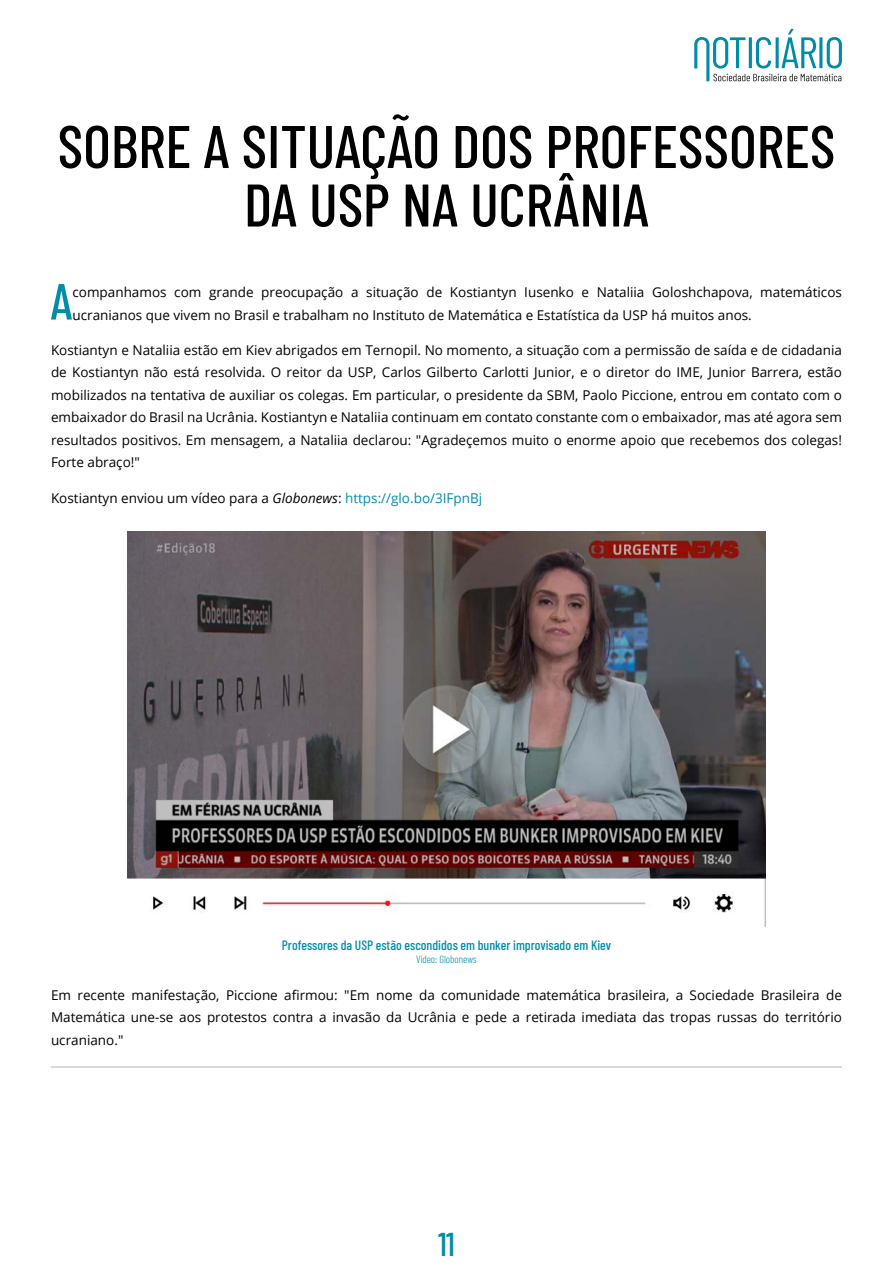
<style>
.page{position:relative;width:893px;height:1263px;background:#fff}
.page>*{position:absolute;margin:0;border:0;box-sizing:border-box;transform-origin:0 0}
.t1{font:500 60px/58.5px "Barlow Condensed";color:#000;text-align:center}
.t2{font:500 50.7px "Barlow Condensed";color:#008da8}
.t3{font:500 33px "Barlow Condensed";color:#008da8}
.t4{font:13.5px/22.5px "Open Sans";color:#000;text-align:justify}
.t5{font:500 13.5px "Barlow Condensed";color:#008da8}
.t6{font:300 10.5px "Barlow Condensed";color:#008da8}
.s1{font-style:italic}
.s2{color:#008da8}
</style>
<div class="page">
<hr style="left:51px;top:1067px;width:791px;height:1px;background:#b1b4b6">
<img style="left:128px;top:531px;width:637px;height:396px">
<svg style="left:694px;top:29px;width:148px;height:52px"></svg>
<h1 class="t1" style="left:58px;top:113px;width:779px">SOBRE A SITUAÇÃO DOS PROFESSORES<br>DA USP NA UCRÂNIA</h1>
<h2 class="t2" style="left:50px;top:265px;width:24px">A</h2>
<p class="t4" style="left:72px;top:281px;width:771px">companhamos com grande preocupação a situação de Kostiantyn Iusenko e Nataliia Goloshchapova, matemáticos ucranianos que vivem no Brasil e trabalham no Instituto de Matemática e Estatística da USP há muitos anos.</p>
<p class="t4" style="left:51px;top:338px;width:792px">Kostiantyn e Nataliia estão em Kiev abrigados em Ternopil. No momento, a situação com a permissão de saída e de cidadania de Kostiantyn não está resolvida. O reitor da USP, Carlos Gilberto Carlotti Junior, e o diretor do IME, Junior Barrera, estão mobilizados na tentativa de auxiliar os colegas. Em particular, o presidente da SBM, Paolo Piccione, entrou em contato com o embaixador do Brasil na Ucrânia. Kostiantyn e Nataliia continuam em contato constante com o embaixador, mas até agora sem resultados positivos. Em mensagem, a Nataliia declarou: "Agradeçemos muito o enorme apoio que recebemos dos colegas!<br>Forte abraço!"</p>
<p class="t4" style="left:51px;top:486px;width:433px">Kostiantyn enviou um vídeo para a <span class="s1">Globonews</span>: <span class="s2">https://glo.bo/3IFpnBj</span></p>
<p class="t5" style="left:282px;top:935px;width:331px">Professores da USP estão escondidos em bunker improvisado em Kiev</p>
<p class="t6" style="left:416px;top:951px;width:62px">Vídeo: Globonews</p>
<p class="t4" style="left:51px;top:983px;width:792px">Em recente manifestação, Piccione afirmou: "Em nome da comunidade matemática brasileira, a Sociedade Brasileira de Matemática une-se aos protestos contra a invasão da Ucrânia e pede a retirada imediata das tropas russas do território ucraniano."</p>
<h3 class="t3" style="left:438px;top:1220px;width:18px">11</h3>
</div>
